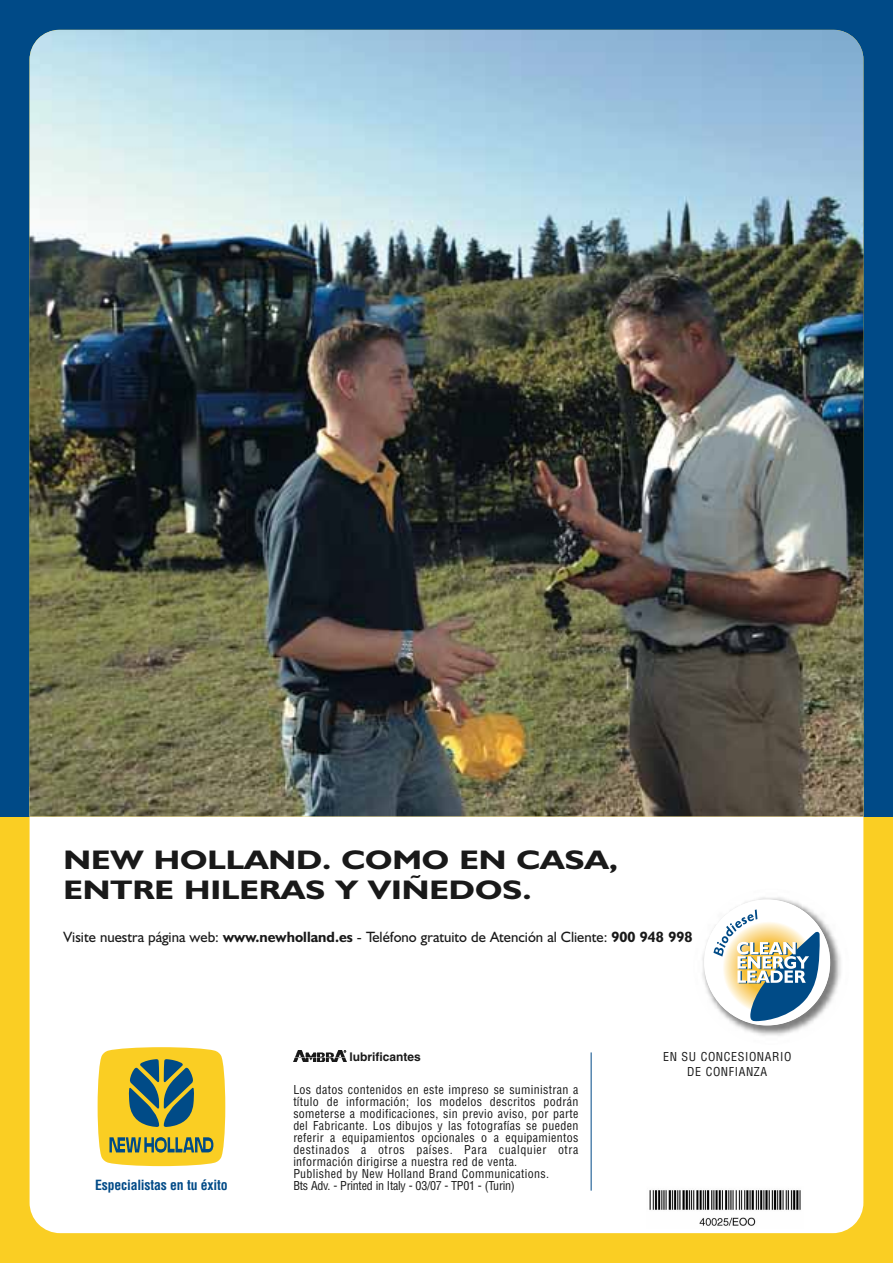
<style>
.page{position:relative;width:893px;height:1263px;background:#fff}
.page>*{position:absolute;margin:0;border:0;box-sizing:border-box;transform-origin:0 0}
.t1{font:700 27px/30px "Humanist 521 BT";color:#191919;scale:1.25 1}
.t2{font:15px "Humanist 521 BT";color:#191919}
.t3{font:700 condensed 13.8px "Helvetica";letter-spacing:-.015em;color:#004a87}
.t4{font:condensed 12px/12px "Helvetica";letter-spacing:.025em;color:#191919}
.t5{font:condensed 12px/15px "Helvetica";letter-spacing:.05em;color:#191919;text-align:center}
.t6{font:700 12px "Helvetica";color:#191919}
.s1{font-weight:700}
</style>
<div class="page">
<div style="left:0;top:816px;width:892px;height:447px;background:#face23"></div>
<div style="left:0;top:0;width:892px;height:816px;background:#004a87"></div>
<div style="left:30px;top:816px;width:833px;height:417px;background:#fff"></div>
<img style="left:30px;top:60px;width:833px;height:756px">
<img style="left:30px;top:30px;width:833px;height:30px">
<img style="left:646px;top:1186px;width:157px;height:43px">
<img style="left:693px;top:889px;width:156px;height:156px;border-radius:50%">
<svg style="left:704px;top:899px;width:126px;height:126px"></svg>
<svg style="left:98px;top:1047px;width:127px;height:119px"></svg>
<hr style="left:590px;top:1052px;width:1px;height:139px;background:#004a87">
<img style="left:294px;top:1051px;width:52px;height:10px">
<h1 class="t1" style="left:64px;top:848px;width:445px">NEW HOLLAND. COMO EN CASA,<br>ENTRE HILERAS Y VIÑEDOS.</h1>
<p class="t2" style="left:64px;top:931px;width:630px">Visite nuestra página web: <span class="s1">www.newholland.es</span> - Teléfono gratuito de Atención al Cliente: <span class="s1">900 948 998</span></p>
<p class="t3" style="left:95px;top:1180px;width:134px">Especialistas en tu éxito</p>
<p class="t6" style="left:349px;top:1052px;width:73px">lubrificantes</p>
<p class="t4" style="left:293px;top:1085px;width:286px">Los datos contenidos en este impreso se suministran a título de información; los modelos descritos podrán someterse a modificaciones, sin previo aviso, por parte del Fabricante. Los dibujos y las fotografías se pueden referir a equipamientos opcionales o a equipamientos destinados a otros países. Para cualquier otra información dirigirse a nuestra red de venta.<br>Published by New Holland Brand Communications.<br>Bts Adv. - Printed in Italy - 03/07 - TP01 - (Turin)</p>
<p class="t5" style="left:663px;top:1051px;width:130px">EN SU CONCESIONARIO<br>DE CONFIANZA</p>
</div>
